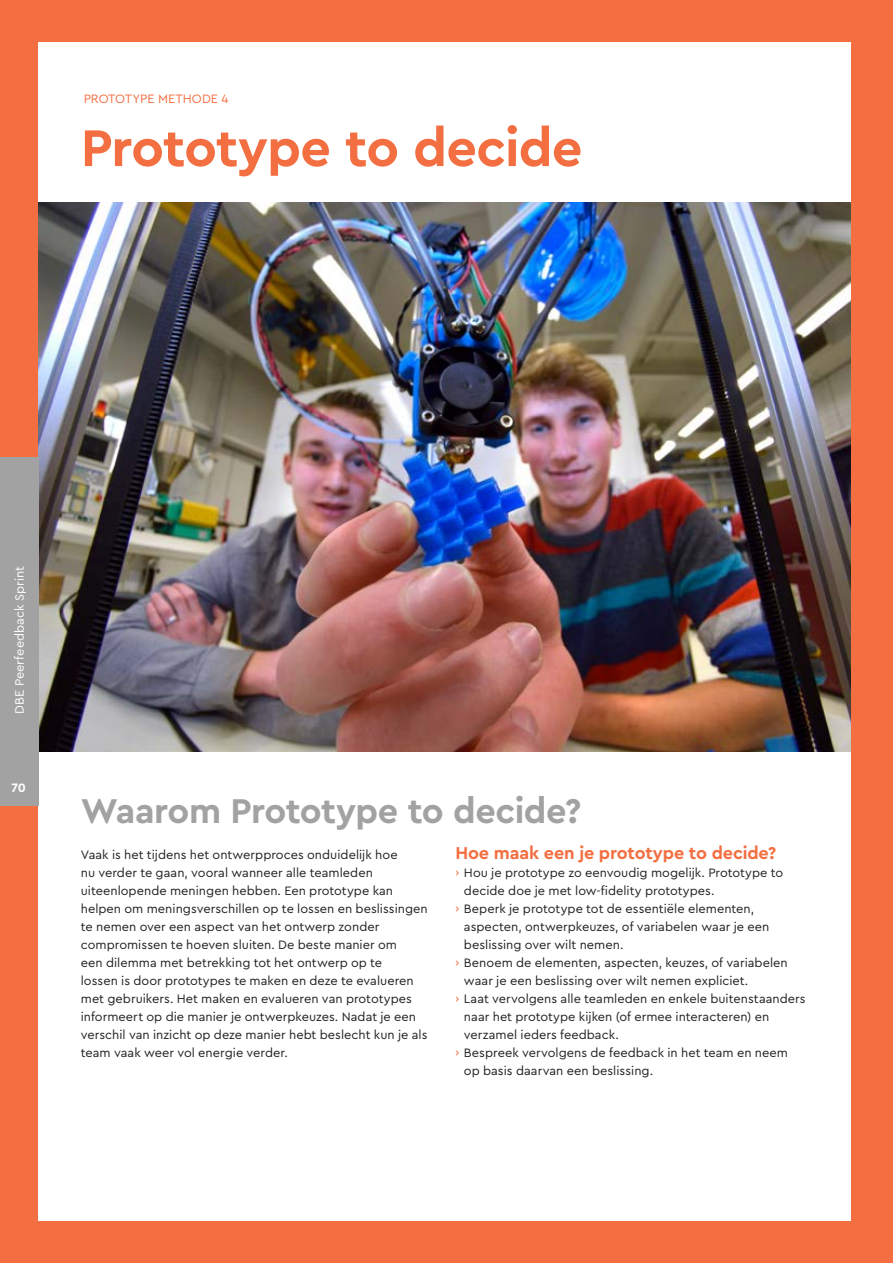
<style>
.page{position:relative;width:893px;height:1263px;background:#f36f42}
.page>*{position:absolute;margin:0;border:0;box-sizing:border-box;transform-origin:0 0}
.t1{font:700 54px "Cera PRO";letter-spacing:-.02em;color:#f36f42}
.t2{font:700 36px "Cera PRO";letter-spacing:-.015em;color:#a2a2a3}
.tussenkop{font:700 18px "Cera PRO";letter-spacing:-.01em;color:#f36f42}
.t3{font:12.75px/18px "Cera PRO";color:#231f20}
.t4{font:12.75px "Cera PRO";letter-spacing:.005em;color:#fff}
.t5{font:12.75px "Cera PRO";letter-spacing:-.005em;color:#f36f42}
.t6{font:700 12.75px "Cera PRO";color:#fff}
.s1{color:#f36f42}
</style>
<div class="page">
<div style="left:38px;top:43px;width:812px;height:1178px;background:#fff"></div>
<img style="left:38px;top:202px;width:812px;height:549px">
<div style="left:0;top:457px;width:38px;height:349px;background:#a2a2a3"></div>
<p class="t5" style="left:84px;top:90px;width:146px">PROTOTYPE METHODE 4</p>
<p class="t1" style="left:81px;top:112px;width:503px">Prototype to decide</p>
<p class="t4" style="left:11px;top:714px;width:149px;rotate:-90deg">DBE Peerfeedback Sprint</p>
<p class="t6" style="left:11px;top:779px;width:16px">70</p>
<p class="t2" style="left:81px;top:787px;width:502px">Waarom Prototype to decide?</p>
<p class="t3" style="left:81px;top:845px;width:349px">Vaak is het tijdens het ontwerpproces onduidelijk hoe<br>nu verder te gaan, vooral wanneer alle teamleden uiteenlopende meningen hebben. Een prototype kan helpen om meningsverschillen op te lossen en beslissingen te nemen over een aspect van het ontwerp zonder compromissen te hoeven sluiten. De beste manier om<br>een dilemma met betrekking tot het ontwerp op te<br>lossen is door prototypes te maken en deze te evalueren met gebruikers. Het maken en evalueren van prototypes informeert op die manier je ontwerpkeuzes. Nadat je een verschil van inzicht op deze manier hebt beslecht kun je als team vaak weer vol energie verder.</p>
<p class="tussenkop" style="left:455px;top:841px;width:322px">Hoe maak een je prototype to decide?</p>
<p class="t3" style="left:464px;top:863px;width:321px;text-indent:-9px"><span class="s1">›</span> Hou je prototype zo eenvoudig mogelijk. Prototype to decide doe je met low-fidelity prototypes.</p>
<p class="t3" style="left:464px;top:899px;width:307px;text-indent:-9px"><span class="s1">›</span> Beperk je prototype tot de essentiële elementen, aspecten, ontwerpkeuzes, of variabelen waar je een beslissing over wilt nemen.</p>
<p class="t3" style="left:464px;top:953px;width:325px;text-indent:-9px"><span class="s1">›</span> Benoem de elementen, aspecten, keuzes, of variabelen waar je een beslissing over wilt nemen expliciet.</p>
<p class="t3" style="left:464px;top:989px;width:343px;text-indent:-9px"><span class="s1">›</span> Laat vervolgens alle teamleden en enkele buitenstaanders naar het prototype kijken (of ermee interacteren) en verzamel ieders feedback.</p>
<p class="t3" style="left:464px;top:1043px;width:326px;text-indent:-9px"><span class="s1">›</span> Bespreek vervolgens de feedback in het team en neem op basis daarvan een beslissing.</p>
</div>
